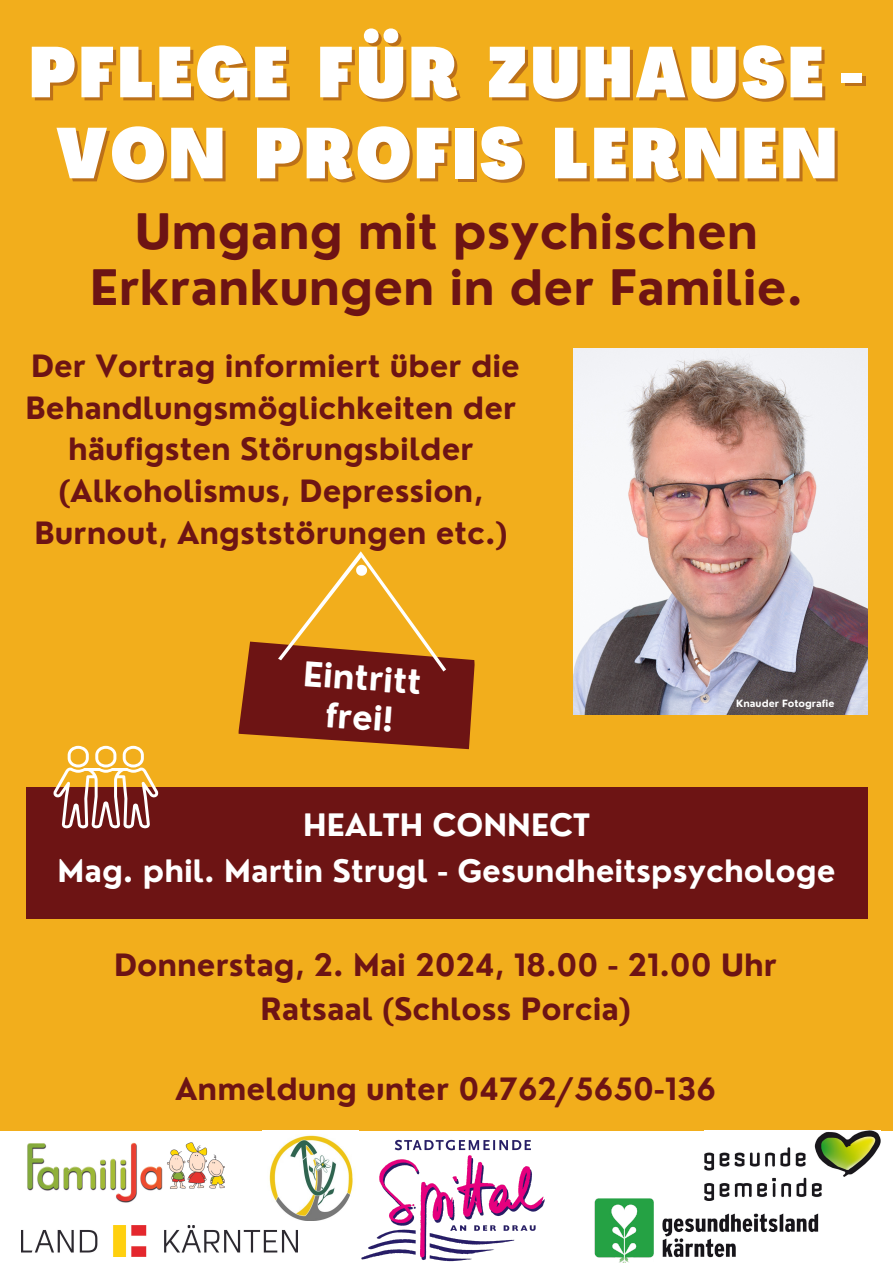
<style>
.page{position:relative;width:893px;height:1263px;background:#f2ae1c}
.page>*{position:absolute;margin:0;border:0;box-sizing:border-box;transform-origin:0 0}
.t1{font:900 70.2px/81px "Agrandir Tight";letter-spacing:.055em;color:#fff;text-align:center}
.t2{font:700 47.7px/55.7px "Nourd";color:#6d1414;text-align:center}
.t3{font:700 33.3px/39.2px "Nourd";color:#fff;text-align:center}
.t4{font:700 30.15px/45.2px "Nourd";color:#fff;text-align:center}
.t5{font:700 30px/41.6px "Nourd";color:#6d1414;text-align:center}
.t6{font:700 9.75px "Nourd";color:#fff}
.s1{color:rgb(109 20 20/.4)}
</style>
<div class="page">
<div style="left:26px;top:788px;width:841px;height:131px;background:#6d1414"></div>
<svg style="left:238px;top:551px;width:237px;height:199px"></svg>
<div style="left:0;top:1131px;width:893px;height:132px;background:#fff"></div>
<img style="left:27px;top:1142px;width:198px;height:61px">
<img style="left:21px;top:1225px;width:276px;height:32px">
<img style="left:361px;top:1139px;width:184px;height:123px">
<img style="left:704px;top:1131px;width:176px;height:51px">
<img style="left:594px;top:1182px;width:228px;height:81px">
<img style="left:574px;top:349px;width:293px;height:365px">
<svg style="left:53px;top:746px;width:105px;height:83px"></svg>
<img style="left:269px;top:1135px;width:84px;height:86px">
<h3 class="t1" style="left:30px;top:39px;width:835px">PFLEGE <span class="s1">FÜR</span> ZUHAUSE -<br><span class="s1">VON</span> PROFIS LERNEN</h3>
<p class="t2" style="left:90px;top:203px;width:715px">Umgang mit psychischen<br>Erkrankungen in der Familie.</p>
<p class="t5" style="left:25px;top:345px;width:496px">Der Vortrag informiert über die<br>Behandlungsmöglichkeiten der häufigsten Störungsbilder (Alkoholismus, Depression,<br>Burnout, Angststörungen etc.)</p>
<p class="t3" style="left:304px;top:654px;width:120px;rotate:4deg">Eintritt frei!</p>
<p class="t6" style="left:736px;top:697px;width:100px">Knauder Fotografie</p>
<p class="t4" style="left:58px;top:802px;width:779px">HEALTH CONNECT<br>Mag. phil. Martin Strugl - Gesundheitspsychologe</p>
<p class="t5" style="left:114px;top:942px;width:664px;line-height:44.4px">Donnerstag, 2. Mai 2024, 18.00 - 21.00 Uhr<br>Ratsaal (Schloss Porcia)</p>
<p class="t5" style="left:175px;top:1068px;width:542px">Anmeldung unter 04762/5650-136</p>
</div>
